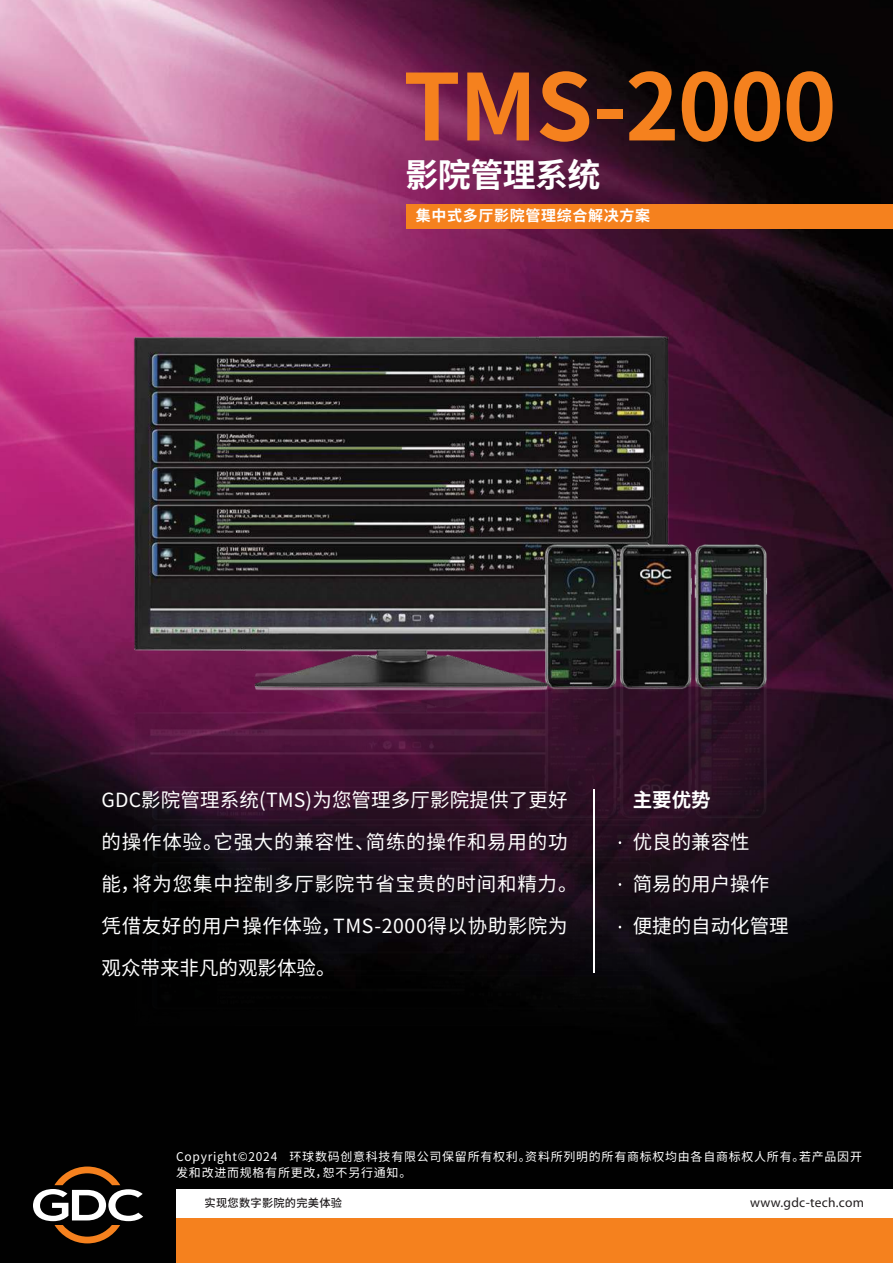
<style>
.page{position:relative;width:893px;height:1263px;background:#fff}
.page>*{position:absolute;margin:0;border:0;box-sizing:border-box;transform-origin:0 0}
.t1{font:700 91.8px "Source Han Sans CN";letter-spacing:-.02em;color:#f5811e}
.t2{font:700 33px "Source Han Sans CN";letter-spacing:-.02em;color:#fff}
.t3{font:19.5px/42px "Source Han Sans CN";letter-spacing:.03em;color:#fff}
.t4{font:19.5px/42px "Source Han Sans CN";color:#fff}
.t5{font:700 19.5px "Source Han Sans CN";color:#fff}
.t6{font:700 15px "Source Han Sans CN";letter-spacing:.045em;color:#fff}
.t7{font:13.5px "Myriad Pro";letter-spacing:.02em;color:#221e1f}
.t8{font:12px/16.5px "Source Han Sans SC";letter-spacing:.06em;color:#fff}
.t9{font:500 11.25px "Source Han Sans CN";letter-spacing:.02em;color:#221e1f}
</style>
<div class="page">
<img style="left:0;top:0;width:893px;height:1263px">
<svg style="left:33px;top:1166px;width:110px;height:77px"></svg>
<div style="left:176px;top:1205px;width:717px;height:58px;background:#f5811e"></div>
<div style="left:176px;top:1189px;width:717px;height:29px;background:#fff"></div>
<div style="left:406px;top:204px;width:487px;height:24px;background:#f5811e"></div>
<img style="left:103px;top:306px;width:700px;height:750px">
<hr style="left:594px;top:790px;width:1px;height:183px;background:#fff">
<h1 class="t1" style="left:403px;top:60px;width:435px">TMS-2000</h1>
<h2 class="t2" style="left:406px;top:158px;width:197px">影院管理系统</h2>
<p class="t6" style="left:416px;top:208px;width:236px">集中式多厅影院管理综合解决方案</p>
<p class="t3" style="left:102px;top:779px;width:477px">GDC影院管理系统(TMS)为您管理多厅影院提供了更好的操作体验。它强大的兼容性、简练的操作和易用的功能，将为您集中控制多厅影院节省宝贵的时间和精力。凭借友好的用户操作体验，TMS-2000得以协助影院为观众带来非凡的观影体验。</p>
<p class="t5" style="left:633px;top:789px;width:79px">主要优势</p>
<p class="t4" style="left:633px;top:821px;width:158px">优良的兼容性<br>简易的用户操作便捷的自动化管理</p>
<p class="t8" style="left:176px;top:1148px;width:687px">Copyright©2024 环球数码创意科技有限公司保留所有权利。资料所列明的所有商标权均由各自商标权人所有。若产品因开发和改进而规格有所更改，恕不另行通知。</p>
<p class="t9" style="left:205px;top:1197px;width:139px">实现您数字影院的完美体验</p>
<p class="t7" style="left:750px;top:1197px;width:115px">www.gdc-tech.com</p>
</div>
